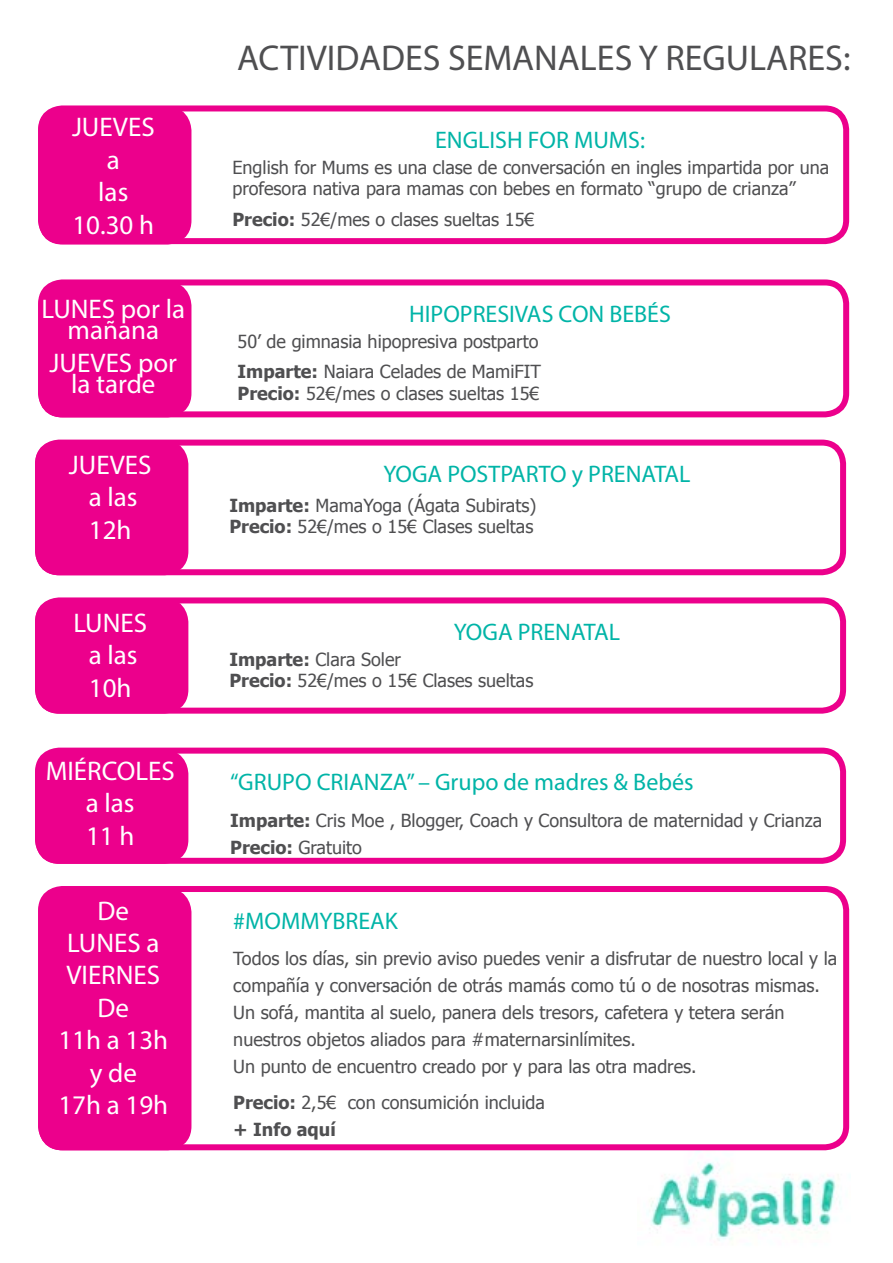
<style>
.page{position:relative;width:893px;height:1263px;background:#fff}
.page>*{position:absolute;margin:0;border:0;box-sizing:border-box;transform-origin:0 0}
.t1{font:36px "Myriad Pro";color:#4f4f51}
.t2{font:27px/32.4px "Myriad Pro";color:#fff;text-align:center}
.t3{font:24px "Myriad Pro";color:#00b4a7}
.t4{font:18px/27px "Tahoma";color:#4f4f51}
.s1{font-weight:700}
</style>
<div class="page">
<img style="left:638px;top:1150px;width:203px;height:91px">
<div style="left:38px;top:279px;width:811px;height:138px;border:6px solid #ec008c;border-radius:21px"></div>
<div style="left:41px;top:285px;width:147px;height:129px;background:#ec008c;border-radius:21px"></div>
<div style="left:38px;top:282px;width:153px;height:135px;border:6px solid #ec008c;border-radius:21px"></div>
<div style="left:38px;top:105px;width:811px;height:139px;border:6px solid #ec008c;border-radius:21px"></div>
<div style="left:41px;top:110px;width:147px;height:131px;background:#ec008c;border-radius:21px"></div>
<div style="left:38px;top:107px;width:153px;height:137px;border:6px solid #ec008c;border-radius:21px"></div>
<div style="left:35px;top:748px;width:811px;height:116px;border:6px solid #ec008c;border-radius:21px"></div>
<div style="left:38px;top:753px;width:147px;height:108px;background:#ec008c;border-radius:21px"></div>
<div style="left:35px;top:750px;width:153px;height:114px;border:6px solid #ec008c;border-radius:21px"></div>
<div style="left:38px;top:886px;width:811px;height:264px;border:6px solid #ec008c;border-radius:21px"></div>
<div style="left:41px;top:891px;width:147px;height:256px;background:#ec008c;border-radius:21px"></div>
<div style="left:38px;top:888px;width:153px;height:262px;border:6px solid #ec008c;border-radius:21px"></div>
<div style="left:35px;top:440px;width:811px;height:135px;border:6px solid #ec008c;border-radius:21px"></div>
<div style="left:38px;top:443px;width:147px;height:129px;background:#ec008c;border-radius:21px"></div>
<div style="left:35px;top:440px;width:153px;height:135px;border:6px solid #ec008c;border-radius:21px"></div>
<div style="left:35px;top:597px;width:811px;height:117px;border:6px solid #ec008c;border-radius:21px"></div>
<div style="left:38px;top:601px;width:147px;height:110px;background:#ec008c;border-radius:21px"></div>
<div style="left:35px;top:598px;width:153px;height:116px;border:6px solid #ec008c;border-radius:21px"></div>
<h2 class="t2" style="left:72px;top:111px;width:84px">JUEVES a<br>las<br>10.30 h</h2>
<h1 class="t1" style="left:237px;top:35px;width:615px">ACTIVIDADES SEMANALES Y REGULARES:</h1>
<h3 class="t3" style="left:435px;top:125px;width:211px">ENGLISH FOR MUMS:</h3>
<p class="t4" style="left:232px;top:156px;width:598px;line-height:21.6px">English for Mums es una clase de conversación en ingles impartida por una profesora nativa para mamas con bebes en formato “grupo de crianza”</p>
<p class="t4" style="left:232px;top:205px;width:303px"><span class="s1">Precio:</span> 52€/mes o clases sueltas 15€</p>
<h2 class="t2" style="left:42px;top:292px;width:145px">LUNES por la</h2>
<h3 class="t3" style="left:409px;top:299px;width:263px">HIPOPRESIVAS CON BEBÉS</h3>
<h2 class="t2" style="left:50px;top:312px;width:129px;line-height:33.8px">mañana<br>JUEVES por</h2>
<h2 class="t2" style="left:71px;top:368px;width:86px">la tarde</h2>
<p class="t4" style="left:238px;top:325px;width:305px;line-height:30.6px">50’ de gimnasia hipopresiva postparto<br><span class="s1">Imparte:</span> Naiara Celades de MamiFIT</p>
<p class="t4" style="left:238px;top:379px;width:303px"><span class="s1">Precio:</span> 52€/mes o clases sueltas 15€</p>
<h2 class="t2" style="left:69px;top:448px;width:84px">JUEVES a las<br>12h</h2>
<h2 class="t2" style="left:73px;top:606px;width:75px">LUNES a las<br>10h</h2>
<h2 class="t2" style="left:46px;top:754px;width:131px">MIÉRCOLES</h2>
<h2 class="t2" style="left:86px;top:787px;width:50px;text-align:left">a las<br>11 h</h2>
<h2 class="t2" style="left:58px;top:894px;width:111px">De<br>LUNES a<br>VIERNES<br>De<br>11h a 13h y de<br>17h a 19h</h2>
<h3 class="t3" style="left:383px;top:459px;width:309px">YOGA POSTPARTO y PRENATAL</h3>
<p class="t4" style="left:229px;top:493px;width:308px;line-height:21.6px"><span class="s1">Imparte:</span> MamaYoga (Ágata Subirats)<br><span class="s1">Precio:</span> 52€/mes o 15€ Clases sueltas</p>
<h3 class="t3" style="left:454px;top:617px;width:168px">YOGA PRENATAL</h3>
<p class="t4" style="left:229px;top:648px;width:306px;line-height:21.6px"><span class="s1">Imparte:</span> Clara Soler<br><span class="s1">Precio:</span> 52€/mes o 15€ Clases sueltas</p>
<h3 class="t3" style="left:230px;top:767px;width:465px">“GRUPO CRIANZA” – Grupo de madres &amp; Bebés</h3>
<p class="t4" style="left:230px;top:806px;width:593px"><span class="s1">Imparte:</span> Cris Moe , Blogger, Coach y Consultora de maternidad y Crianza<br><span class="s1">Precio:</span> Gratuito</p>
<h3 class="t3" style="left:233px;top:906px;width:166px">#MOMMYBREAK</h3>
<p class="t4" style="left:233px;top:944px;width:605px">Todos los días, sin previo aviso puedes venir a disfrutar de nuestro local y la compañía y conversación de otrás mamás como tú o de nosotras mismas.<br>Un sofá, mantita al suelo, panera dels tresors, cafetera y tetera serán nuestros objetos aliados para #maternarsinlímites.<br>Un punto de encuentro creado por y para las otra madres.</p>
<p class="t4" style="left:233px;top:1088px;width:313px"><span class="s1">Precio:</span> 2,5€ con consumición incluida <span class="s1">+ Info aquí</span></p>
</div>
